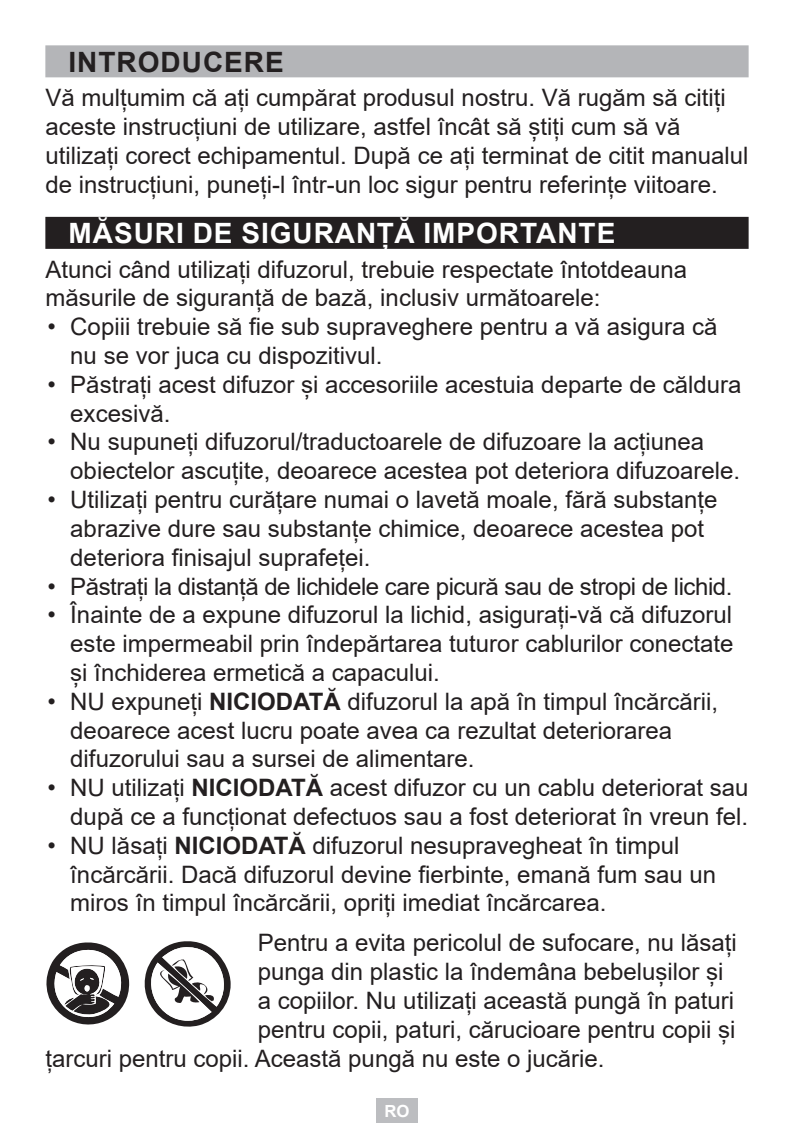
<style>
.page{position:relative;width:794px;height:1134px;background:#fff}
.page>*{position:absolute;margin:0;border:0;box-sizing:border-box;transform-origin:0 0}
.t1{font:700 28px "Arial";letter-spacing:.035em;color:#fff}
.t2{font:700 28px "Arial";letter-spacing:.035em;color:#231f20}
.t3{font:24px/28.8px "Arial";color:#231f20}
.t4{font:24px "Arial";letter-spacing:-.02em;color:#231f20}
.t5{font:700 16.8px "Arial";color:#fff}
.s1{font-weight:700}
</style>
<div class="page">
<div style="left:376px;top:1098px;width:42px;height:25px;background:#bcbdc0"></div>
<div style="left:45px;top:45px;width:703px;height:32px;background:#b4b5b8"></div>
<div style="left:45px;top:217px;width:703px;height:32px;background:#231f20"></div>
<svg style="left:144px;top:941px;width:87px;height:86px"></svg>
<svg style="left:46px;top:942px;width:84px;height:83px"></svg>
<p class="t2" style="left:69px;top:42px;width:217px">INTRODUCERE</p>
<p class="t3" style="left:45px;top:83px;width:704px">Vă mulțumim că ați cumpărat produsul nostru. Vă rugăm să citiți aceste instrucțiuni de utilizare, astfel încât să știți cum să vă utilizați corect echipamentul. După ce ați terminat de citit manualul de instrucțiuni, puneți-l într-un loc sigur pentru referințe viitoare.</p>
<p class="t1" style="left:69px;top:214px;width:548px">MĂSURI DE SIGURANȚĂ IMPORTANTE</p>
<p class="t3" style="left:45px;top:255px;width:643px">Atunci când utilizați difuzorul, trebuie respectate întotdeauna măsurile de siguranță de bază, inclusiv următoarele:</p>
<p class="t3" style="left:70px;top:312px;width:648px;text-indent:-23px">• Copiii trebuie să fie sub supraveghere pentru a vă asigura că nu se vor juca cu dispozitivul.</p>
<p class="t3" style="left:70px;top:370px;width:672px;text-indent:-23px">• Păstrați acest difuzor și accesoriile acestuia departe de căldura excesivă.</p>
<p class="t3" style="left:70px;top:427px;width:671px;text-indent:-23px">• Nu supuneți difuzorul/traductoarele de difuzoare la acțiunea obiectelor ascuțite, deoarece acestea pot deteriora difuzoarele.</p>
<p class="t3" style="left:70px;top:485px;width:648px;text-indent:-23px">• Utilizați pentru curățare numai o lavetă moale, fără substanțe abrazive dure sau substanțe chimice, deoarece acestea pot deteriora finisajul suprafeței.</p>
<p class="t4" style="left:48px;top:569px;width:686px">• Păstrați la distanță de lichidele care picură sau de stropi de lichid.</p>
<p class="t3" style="left:70px;top:600px;width:664px;text-align:justify;text-indent:-23px">• Înainte de a expune difuzorul la lichid, asigurați-vă că difuzorul este impermeabil prin îndepărtarea tuturor cablurilor conectate și închiderea ermetică a capacului.</p>
<p class="t3" style="left:70px;top:687px;width:649px;text-indent:-23px">• NU expuneți <span class="s1">NICIODATĂ</span> difuzorul la apă în timpul încărcării, deoarece acest lucru poate avea ca rezultat deteriorarea difuzorului sau a sursei de alimentare.</p>
<p class="t3" style="left:48px;top:773px;width:702px;text-align:right">• NU utilizați <span class="s1">NICIODATĂ</span> acest difuzor cu un cablu deteriorat sau după ce a funcționat defectuos sau a fost deteriorat în vreun fel.</p>
<p class="t3" style="left:70px;top:831px;width:647px;text-indent:-23px">• NU lăsați <span class="s1">NICIODATĂ</span> difuzorul nesupravegheat în timpul încărcării. Dacă difuzorul devine fierbinte, emană fum sau un miros în timpul încărcării, opriți imediat încărcarea.</p>
<p class="t3" style="left:258px;top:928px;width:480px">Pentru a evita pericolul de sufocare, nu lăsați</p>
<p class="t3" style="left:258px;top:957px;width:467px">punga din plastic la îndemâna bebelușilor și</p>
<p class="t3" style="left:258px;top:986px;width:478px">a copiilor. Nu utilizați această pungă în paturi</p>
<p class="t3" style="left:258px;top:1015px;width:479px">pentru copii, paturi, cărucioare pentru copii și</p>
<p class="t3" style="left:45px;top:1044px;width:560px">țarcuri pentru copii. Această pungă nu este o jucărie.</p>
<p class="t5" style="left:384px;top:1099px;width:27px">RO</p>
</div>
